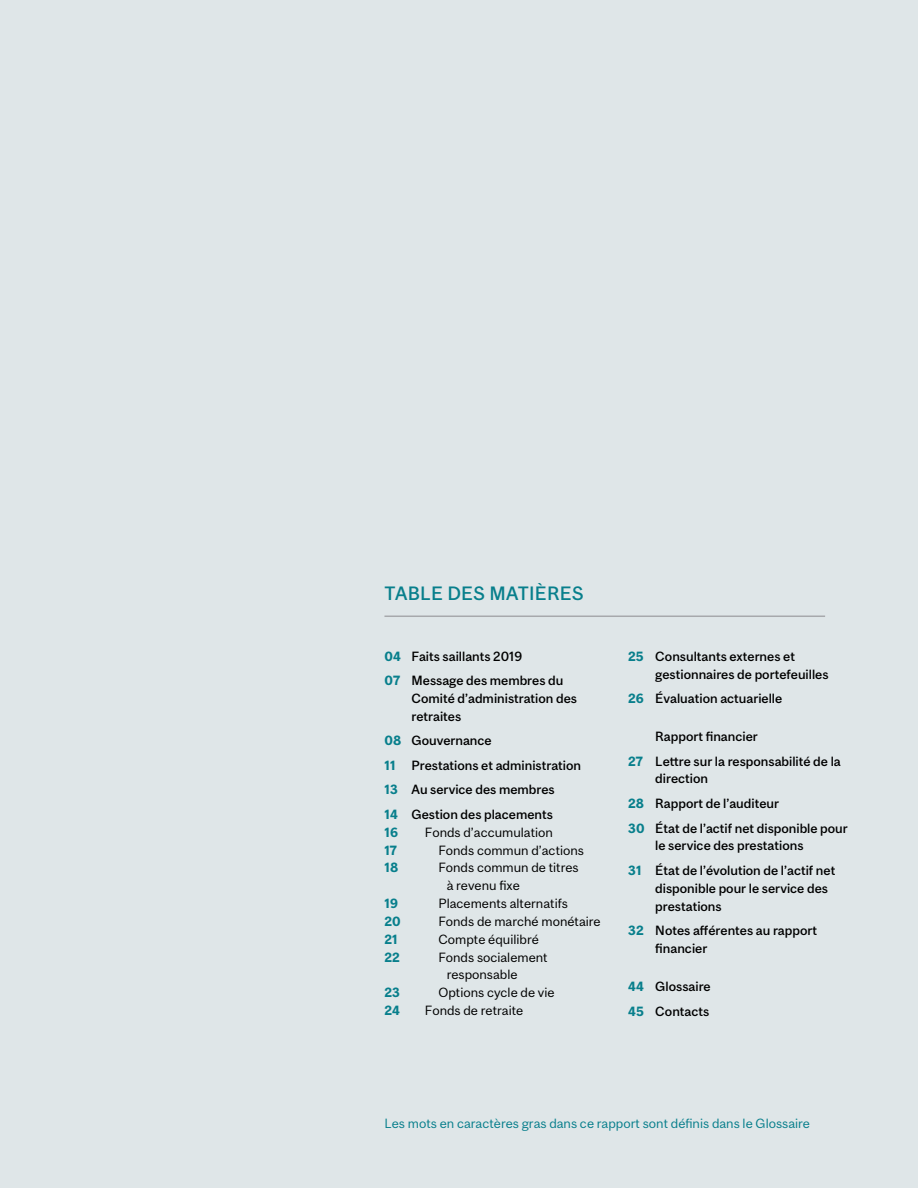
<style>
.page{position:relative;width:918px;height:1188px;background:#dfe6e8}
.page>*{position:absolute;margin:0;border:0;box-sizing:border-box;transform-origin:0 0}
.t1{font:500 18px "Mc Gill Sans";letter-spacing:.01em;color:#087f8c}
.t2{font:500 12.45px/24.5px "Mc Gill Sans";color:#000}
.t3{font:12.45px/17.9px "Mc Gill Sans";color:#000}
.t4{font:12.45px "Mc Gill Sans";color:#087f8c}
.t5{font:700 12.45px "Mc Gill Sans";color:#087f8c}
.s1{font-weight:700;color:#087f8c}
</style>
<div class="page">
<hr style="left:384px;top:616px;width:441px;height:1px;background:#a7a9ac">
<h1 class="t1" style="left:384px;top:582px;width:201px">TABLE DES MATIÈRES</h1>
<p class="t2" style="left:384px;top:644px;width:180px"><span class="s1">04</span> Faits saillants 2019<br><span class="s1">07</span> Message des membres du</p>
<p class="t2" style="left:411px;top:689px;width:167px;line-height:17.9px">Comité d’administration des retraites</p>
<p class="t2" style="left:384px;top:729px;width:198px"><span class="s1">08</span> Gouvernance<br><span class="s1">11</span> Prestations et administration<br><span class="s1">13</span> Au service des membres<br><span class="s1">14</span> Gestion des placements</p>
<p class="t5" style="left:384px;top:824px;width:15px">16</p>
<p class="t3" style="left:425px;top:823px;width:130px">Fonds d’accumulation</p>
<p class="t5" style="left:384px;top:842px;width:14px">17</p>
<p class="t3" style="left:438px;top:841px;width:147px">Fonds commun d’actions</p>
<p class="t5" style="left:384px;top:860px;width:15px">18</p>
<p class="t3" style="left:447px;top:859px;width:134px;text-indent:-8px">Fonds commun de titres à revenu fixe</p>
<p class="t5" style="left:384px;top:896px;width:15px">19</p>
<p class="t3" style="left:438px;top:894px;width:131px">Placements alternatifs</p>
<p class="t5" style="left:384px;top:914px;width:18px">20</p>
<p class="t3" style="left:438px;top:912px;width:164px">Fonds de marché monétaire</p>
<p class="t5" style="left:384px;top:931px;width:15px">21</p>
<p class="t3" style="left:438px;top:930px;width:102px">Compte équilibré</p>
<p class="t5" style="left:384px;top:949px;width:17px">22</p>
<p class="t3" style="left:447px;top:948px;width:103px;text-indent:-8px">Fonds socialement responsable</p>
<p class="t5" style="left:384px;top:985px;width:17px">23</p>
<p class="t3" style="left:438px;top:984px;width:118px">Options cycle de vie</p>
<p class="t5" style="left:384px;top:1003px;width:17px">24</p>
<p class="t3" style="left:425px;top:1001px;width:100px">Fonds de retraite</p>
<p class="t2" style="left:655px;top:647px;width:175px;line-height:17.9px;text-indent:-27px"><span class="s1">25</span> Consultants externes et gestionnaires de portefeuilles</p>
<p class="t2" style="left:628px;top:686px;width:156px"><span class="s1">26</span> Évaluation actuarielle</p>
<p class="t2" style="left:628px;top:724px;width:214px;text-indent:27px">Rapport financier<br><span class="s1">27</span> Lettre sur la responsabilité de la</p>
<p class="t2" style="left:628px;top:767px;width:221px;text-indent:27px">direction<br><span class="s1">28</span> Rapport de l’auditeur<br><span class="s1">30</span> État de l’actif net disponible pour</p>
<p class="t2" style="left:628px;top:833px;width:209px;text-align:center">le service des prestations<br><span class="s1">31</span> État de l’évolution de l’actif net</p>
<p class="t2" style="left:655px;top:879px;width:174px;line-height:17.9px">disponible pour le service des prestations</p>
<p class="t2" style="left:655px;top:922px;width:163px;line-height:17.9px;text-indent:-27px"><span class="s1">32</span> Notes afférentes au rapport financier</p>
<p class="t2" style="left:628px;top:974px;width:84px"><span class="s1">44</span> Glossaire<br><span class="s1">45</span> Contacts</p>
<p class="t4" style="left:384px;top:1116px;width:427px">Les mots en caractères gras dans ce rapport sont définis dans le Glossaire</p>
</div>
